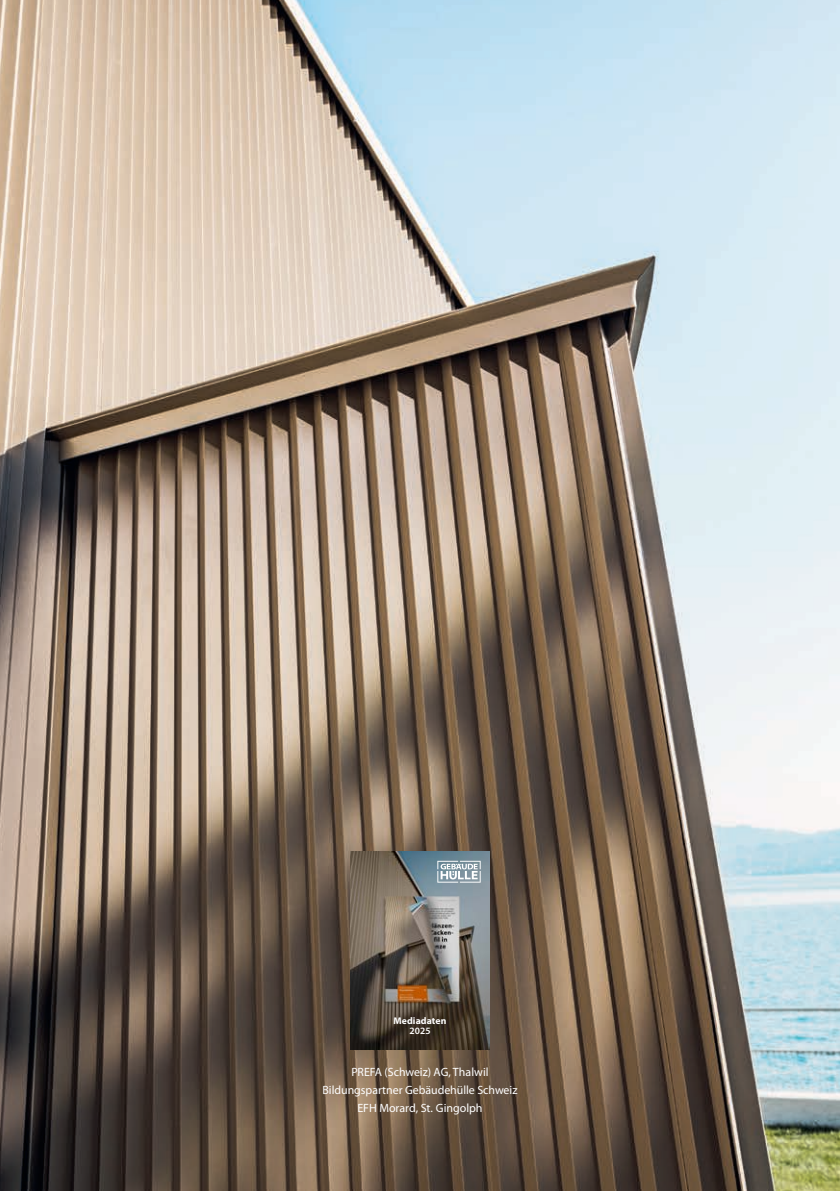
<style>
.page{position:relative;width:840px;height:1191px;background:#fff}
.page>*{position:absolute;margin:0;border:0;box-sizing:border-box;transform-origin:0 0}
.t1{font:12px/18px "Myriad Pro";color:#fff;text-align:center}
.t2{font:700 9.6px "Myriad Pro";letter-spacing:.01em;color:#fff}
.t3{font:600 9.6px "Myriad Pro";color:#fff}
</style>
<div class="page">
<img style="left:0;top:0;width:839px;height:1191px">
<img style="left:350px;top:851px;width:139px;height:198px">
<svg style="left:437px;top:860px;width:43px;height:22px"></svg>
<p class="t2" style="left:393px;top:1014px;width:54px">Mediadaten</p>
<p class="t3" style="left:409px;top:1024px;width:23px">2025</p>
<p class="t1" style="left:322px;top:1062px;width:196px">PREFA (Schweiz) AG, Thalwil<br>Bildungspartner Gebäudehülle Schweiz<br>EFH Morard, St. Gingolph</p>
</div>
